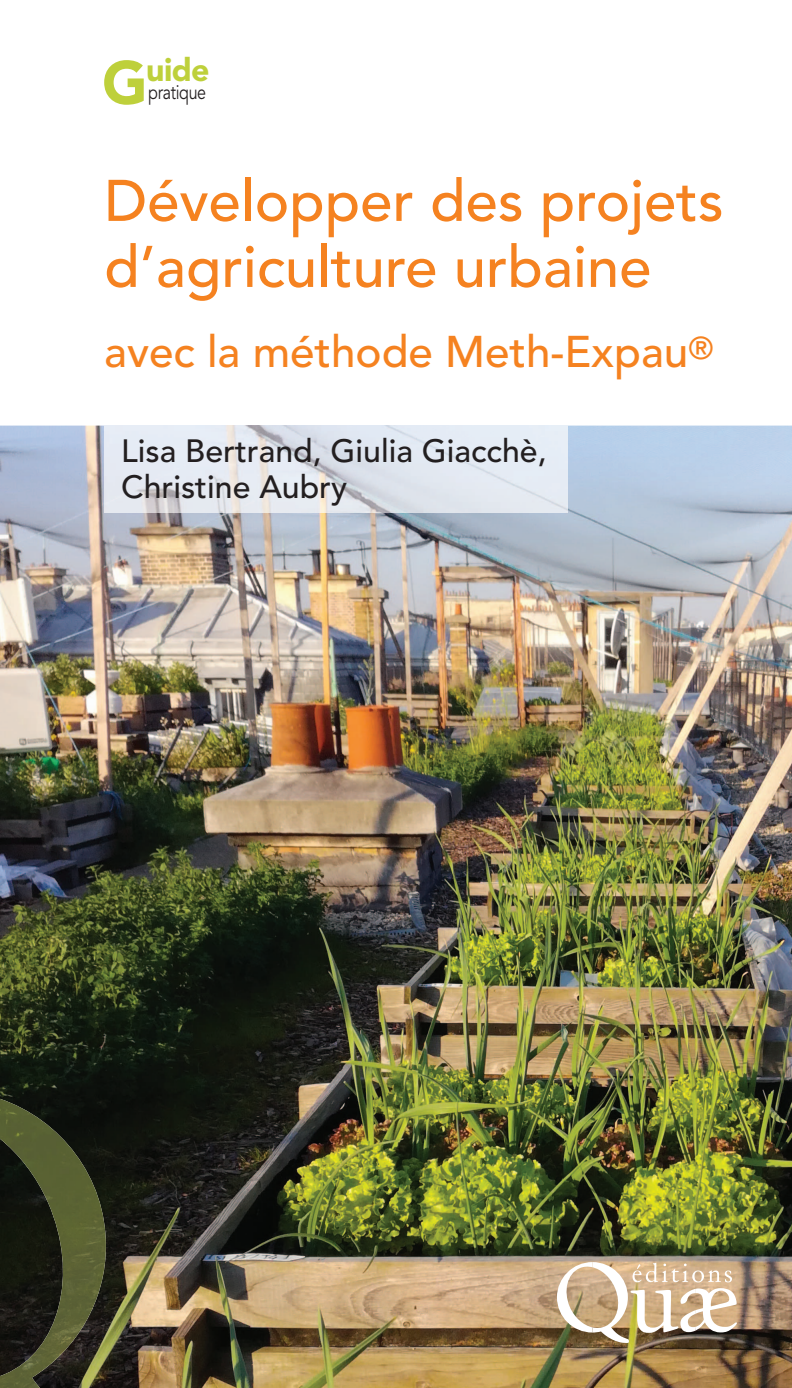
<style>
.page{position:relative;width:792px;height:1388px;background:#fff}
.page>*{position:absolute;margin:0;border:0;box-sizing:border-box;transform-origin:0 0}
.t1{font:500 58px/66px "Avenir LT Std";color:#f58220}
.t2{font:500 44px "Avenir LT Std";color:#f58220}
.t3{font:500 32px/36px "Avenir LT Std";color:#231f20}
.t4{font:900 32px "Avenir";color:#bed03b}
.t5{font:20px "Avenir";letter-spacing:-.02em;color:#231f20;scale:.8 1}
.s1{font-size:60px}
</style>
<div class="page">
<img style="left:0;top:425px;width:791px;height:962px">
<svg style="left:556px;top:1262px;width:180px;height:80px"></svg>
<img style="left:104px;top:425px;width:463px;height:87px">
<img style="left:0;top:1098px;width:106px;height:289px">
<p class="t4" style="left:102px;top:51px;width:109px"><span class="s1">G</span>uide</p>
<p class="t5" style="left:148px;top:81px;width:74px">pratique</p>
<h1 class="t1" style="left:104px;top:171px;width:620px">Développer des projets d’agriculture urbaine</h1>
<h2 class="t2" style="left:104px;top:331px;width:610px">avec la méthode Meth-Expau<sup>®</sup></h2>
<p class="t3" style="left:121px;top:434px;width:426px">Lisa Bertrand, Giulia Giacchè,<br>Christine Aubry</p>
</div>
